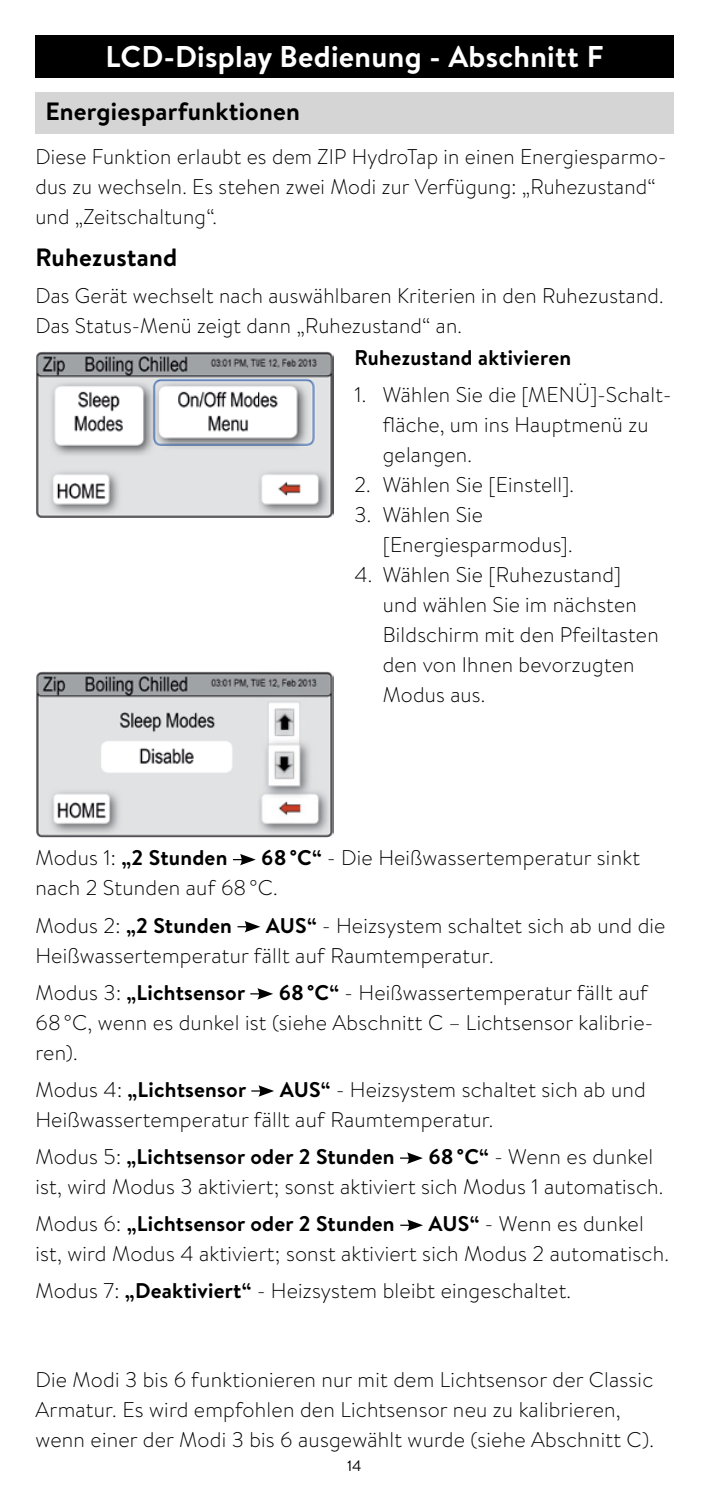
<style>
.page{position:relative;width:709px;height:1489px;background:#fff}
.page>*{position:absolute;margin:0;border:0;box-sizing:border-box;transform-origin:0 0}
.t1{font:700 30px "Brandon Text";letter-spacing:.01em;color:#fff}
.t2{font:700 25px "Brandon Text";letter-spacing:.01em;color:#000}
.t3{font:300 21.25px/30px "Brandon Text";letter-spacing:.01em;color:#000}
.t4{font:700 21.25px "Brandon Text";letter-spacing:.01em;color:#000}
.t5{font:15px "Brandon Text";color:#000}
.s1{font-weight:700}
.s2{font-weight:300}
</style>
<div class="page">
<img style="left:36px;top:351px;width:297px;height:167px">
<img style="left:36px;top:671px;width:297px;height:166px">
<div style="left:35px;top:35px;width:638px;height:43px;background:#000"></div>
<div style="left:35px;top:92px;width:638px;height:42px;background:#d5d5d5"></div>
<svg style="left:233px;top:854px;width:23px;height:11px"></svg>
<svg style="left:237px;top:921px;width:23px;height:11px"></svg>
<svg style="left:250px;top:988px;width:23px;height:11px"></svg>
<svg style="left:251px;top:1085px;width:23px;height:11px"></svg>
<svg style="left:400px;top:1152px;width:23px;height:11px"></svg>
<svg style="left:400px;top:1219px;width:23px;height:11px"></svg>
<h1 class="t1" style="left:106px;top:36px;width:499px">LCD-Display Bedienung - Abschnitt F</h1>
<p class="t2" style="left:45px;top:94px;width:256px">Energiesparfunktionen</p>
<p class="t3" style="left:35px;top:141px;width:632px">Diese Funktion erlaubt es dem ZIP HydroTap in einen Energiesparmo&shy;dus zu wechseln. Es stehen zwei Modi zur Verfügung: „Ruhezustand“ und „Zeitschaltung“.</p>
<p class="t2" style="left:35px;top:240px;width:143px">Ruhezustand</p>
<p class="t3" style="left:35px;top:280px;width:630px">Das Gerät wechselt nach auswählbaren Kriterien in den Ruhezustand.<br>Das Status-Menü zeigt dann „Ruhezustand“ an.</p>
<p class="t4" style="left:354px;top:343px;width:218px">Ruhezustand aktivieren</p>
<p class="t3" style="left:383px;top:379px;width:290px;text-indent:-28px">1. Wählen Sie die [MENÜ]-Schalt&shy;fläche, um ins Hauptmenü zu gelangen.</p>
<p class="t3" style="left:354px;top:469px;width:221px">2. Wählen Sie [Einstell].</p>
<p class="t3" style="left:383px;top:499px;width:191px;text-indent:-28px">3. Wählen Sie [Energiesparmodus].</p>
<p class="t3" style="left:383px;top:559px;width:277px;text-indent:-28px">4. Wählen Sie [Ruhezustand] und wählen Sie im nächsten<br>Bildschirm mit den Pfeiltasten den von Ihnen bevorzugten<br>Modus aus.</p>
<p class="t3" style="left:35px;top:842px;width:606px;text-indent:226px"><span class="s1">68 °C“</span> - Die Heißwassertemperatur sinkt nach 2 Stunden auf 68 °C.</p>
<p class="t4" style="left:35px;top:910px;width:198px"><span class="s2">Modus 2:</span> „2 Stunden</p>
<p class="t4" style="left:35px;top:843px;width:193px"><span class="s2">Modus 1:</span> „2 Stunden</p>
<p class="t3" style="left:35px;top:909px;width:631px;text-indent:230px"><span class="s1">AUS“</span> - Heizsystem schaltet sich ab und die<br>Heißwassertemperatur fällt auf Raumtemperatur.</p>
<p class="t4" style="left:35px;top:977px;width:211px"><span class="s2">Modus 3:</span> „Lichtsensor</p>
<p class="t3" style="left:35px;top:976px;width:619px;text-indent:243px"><span class="s1">68 °C“</span> - Heißwassertemperatur fällt auf<br>68 °C, wenn es dunkel ist (siehe Abschnitt C – Lichtsensor kalibrie&shy;ren).</p>
<p class="t4" style="left:35px;top:1074px;width:212px"><span class="s2">Modus 4:</span> „Lichtsensor</p>
<p class="t3" style="left:35px;top:1073px;width:612px;text-indent:244px"><span class="s1">AUS“</span> - Heizsystem schaltet sich ab und<br>Heißwassertemperatur fällt auf Raumtemperatur.</p>
<p class="t4" style="left:35px;top:1141px;width:360px"><span class="s2">Modus 5:</span> „Lichtsensor oder 2 Stunden</p>
<p class="t3" style="left:35px;top:1140px;width:629px;text-indent:393px"><span class="s1">68 °C“</span> - Wenn es dunkel ist, wird Modus 3 aktiviert; sonst aktiviert sich Modus 1 automatisch.</p>
<p class="t4" style="left:35px;top:1208px;width:361px"><span class="s2">Modus 6:</span> „Lichtsensor oder 2 Stunden</p>
<p class="t3" style="left:35px;top:1207px;width:635px;text-indent:393px"><span class="s1">AUS“</span> - Wenn es dunkel ist, wird Modus 4 aktiviert; sonst aktiviert sich Modus 2 automatisch.</p>
<p class="t3" style="left:35px;top:1274px;width:537px">Modus 7: <span class="s1">„Deaktiviert“</span> - Heizsystem bleibt eingeschaltet.</p>
<p class="t3" style="left:35px;top:1363px;width:620px">Die Modi 3 bis 6 funktionieren nur mit dem Lichtsensor der Classic<br>Armatur. Es wird empfohlen den Lichtsensor neu zu kalibrieren, wenn einer der Modi 3 bis 6 ausgewählt wurde (siehe Abschnitt C).</p>
<p class="t5" style="left:347px;top:1455px;width:16px">14</p>
</div>
